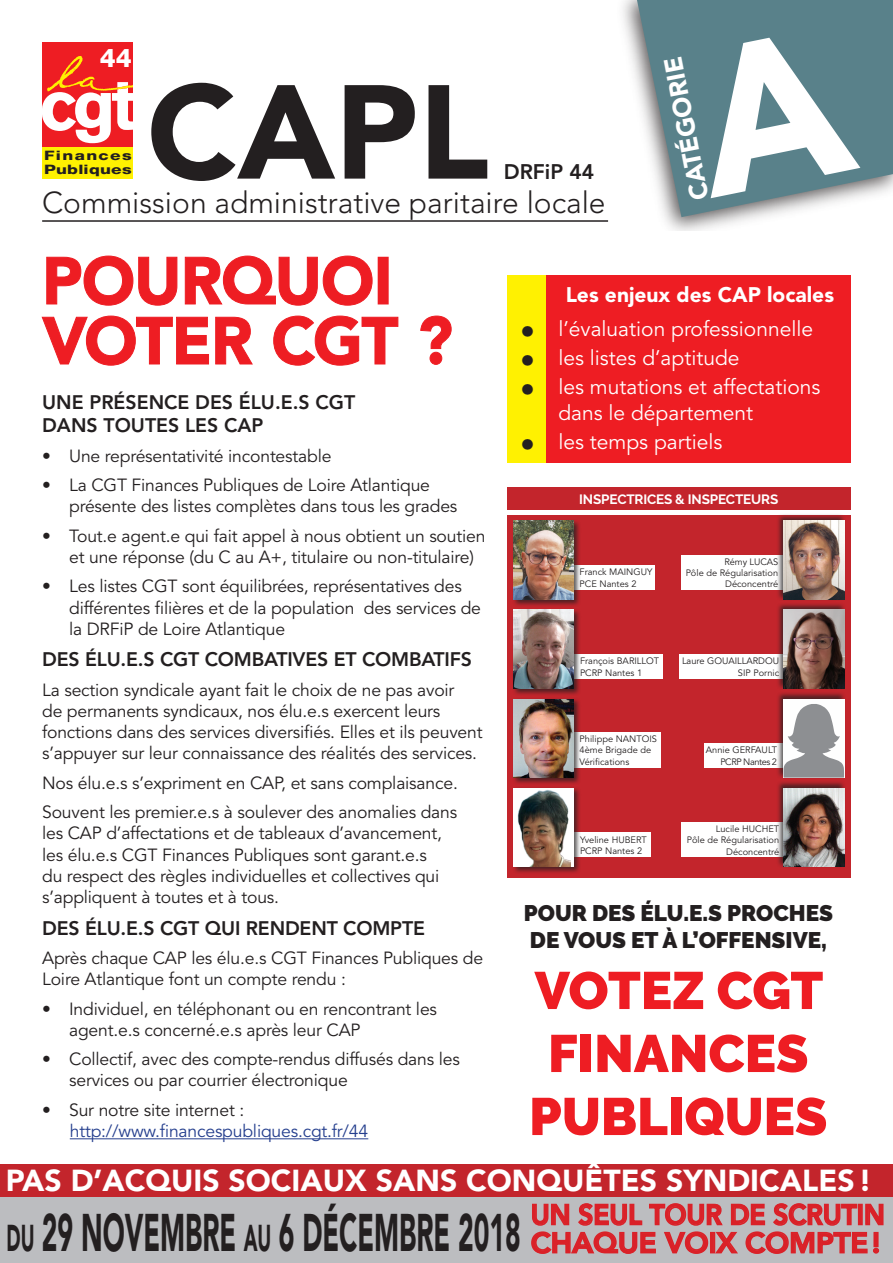
<style>
.page{position:relative;width:893px;height:1263px;background:#fff}
.page>*{position:absolute;margin:0;border:0;box-sizing:border-box;transform-origin:0 0}
.t1{font:900 132px "Avenir LT Std";color:#231f20}
.t2{font:900 66px/60px "Avenir LT Std";letter-spacing:-.015em;color:#ee1d23}
.t3{font:900 52.5px "Avenir LT Std";color:#231f20;scale:.51 1}
.t4{font:900 52.5px/63px "Raleway";color:#ee1d23;text-align:center}
.t5{font:900 30.15px "Avenir LT Std";color:#fff}
.t6{font:300 30px "Avenir LT Std";color:#231f20}
.t7{font:800 28.2px/28.2px "Avenir LT Std";color:#da2128;scale:.93 1}
.t8{font:800 25.5px "Helvetica Neue LT Com";color:#fff}
.t9{font:900 25.35px "Avenir LT Std";color:#fff}
.t10{font:900 22.5px/27px "Raleway";color:#231f20}
.t11{font:21px/25.2px "Avenir LT Std";color:#fff}
.t12{font:900 21px "Avenir LT Std";color:#fff}
.t13{font:800 21px "Avenir LT Std";color:#231f20}
.t14{font:800 19.5px/23.4px "Avenir LT Std";letter-spacing:-.01em;color:#231f20}
.t15{font:17.55px/21px "Avenir LT Std";letter-spacing:-.01em;color:#231f20}
.t16{font:17.55px "Avenir LT Std";letter-spacing:-.01em;color:#253f8e}
.t17{font:700 13.5px "Raleway";letter-spacing:-.01em;color:#fff}
.t18{font:800 12.9px/13.4px "Helvetica Neue LT Com";letter-spacing:.015em;color:#231f20;scale:1.33 1}
.t19{font:9.3px/11.1px "Avenir LT Std";color:#231f20}
.t20{font:9.3px/11.1px "Avenir LT Std";letter-spacing:-.05em;color:#231f20;text-align:right}
.s1{font-size:37.05px}
.s2{font-size:30px;color:#231f20}
</style>
<div class="page">
<div style="left:507px;top:515px;width:343px;height:362px;background:#c3252c"></div>
<div style="left:507px;top:275px;width:343px;height:187px;background:#ee1d23"></div>
<hr style="left:42px;top:220px;width:566px;height:2px;background:#231f20">
<hr style="left:70px;top:1138px;width:298px;height:1px;background:#253f8e">
<svg style="left:46px;top:255px;width:132px;height:51px"></svg>
<svg style="left:185px;top:255px;width:188px;height:51px"></svg>
<svg style="left:41px;top:315px;width:168px;height:51px"></svg>
<svg style="left:215px;top:316px;width:38px;height:49px"></svg>
<svg style="left:273px;top:315px;width:126px;height:51px"></svg>
<svg style="left:420px;top:315px;width:32px;height:50px"></svg>
<div style="left:0;top:1164px;width:893px;height:99px;background:#bcbdc0"></div>
<div style="left:0;top:1164px;width:893px;height:32px;background:#c3252c"></div>
<svg style="left:531px;top:1203px;width:353px;height:51px"></svg>
<svg style="left:43px;top:43px;width:90px;height:105px"></svg>
<div style="left:43px;top:148px;width:90px;height:31px;background:#fff101"></div>
<svg style="left:637px;top:0;width:256px;height:217px;fill:#59818a"></svg>
<div style="left:507px;top:275px;width:39px;height:187px;background:#fff101"></div>
<div style="left:574px;top:833px;width:77px;height:24px;background:#fff"></div>
<div style="left:573px;top:732px;width:87px;height:36px;background:#fff"></div>
<div style="left:704px;top:743px;width:79px;height:25px;background:#fff"></div>
<div style="left:681px;top:823px;width:105px;height:34px;background:#fff"></div>
<div style="left:507px;top:487px;width:343px;height:22px;background:#c3252c"></div>
<div style="left:512px;top:697px;width:69px;height:88px;background:#231f20;opacity:.75"></div>
<img style="left:513px;top:699px;width:61px;height:79px">
<div style="left:512px;top:786px;width:69px;height:88px;background:#231f20;opacity:.75"></div>
<div style="left:513px;top:788px;width:61px;height:79px;background:#fff"></div>
<img style="left:517px;top:790px;width:53px;height:77px">
<div style="left:776px;top:691px;width:70px;height:88px;background:#231f20;opacity:.75"></div>
<svg style="left:784px;top:699px;width:60px;height:79px;background:#b7b8ba"></svg>
<div style="left:776px;top:780px;width:70px;height:88px;background:#231f20;opacity:.75"></div>
<img style="left:784px;top:788px;width:60px;height:79px">
<div style="left:574px;top:654px;width:89px;height:25px;background:#fff"></div>
<div style="left:573px;top:565px;width:82px;height:25px;background:#fff"></div>
<div style="left:681px;top:556px;width:103px;height:34px;background:#fff"></div>
<div style="left:679px;top:654px;width:107px;height:25px;background:#fff"></div>
<div style="left:512px;top:519px;width:69px;height:88px;background:#231f20;opacity:.75"></div>
<img style="left:513px;top:521px;width:61px;height:78px">
<div style="left:512px;top:608px;width:69px;height:88px;background:#231f20;opacity:.75"></div>
<img style="left:513px;top:610px;width:61px;height:78px">
<div style="left:776px;top:513px;width:70px;height:88px;background:#231f20;opacity:.75"></div>
<img style="left:784px;top:521px;width:60px;height:78px">
<div style="left:776px;top:602px;width:70px;height:88px;background:#231f20;opacity:.75"></div>
<img style="left:784px;top:610px;width:60px;height:78px">
<div style="left:682px;top:25px;width:178px;height:173px;background:#59818a"></div>
<h3 class="t8" style="left:100px;top:43px;width:34px">44</h3>
<p class="t18" style="left:44px;top:149px;width:67px">Finances<br>Publiques</p>
<h1 class="t1" style="left:147px;top:53px;width:344px">CAPL</h1>
<p class="t13" style="left:504px;top:159px;width:92px">DRFiP 44</p>
<h3 class="t6" style="left:42px;top:185px;width:565px">Commission administrative paritaire locale</h3>
<h3 class="t9" style="left:685px;top:203px;width:147px;rotate:-101deg">CATÉGORIE</h3>
<h2 class="t2" style="left:42px;top:251px;width:412px">POURQUOI<br>VOTER CGT ?</h2>
<p class="t14" style="left:42px;top:390px;width:315px">UNE PRÉSENCE DES ÉLU.E.S CGT<br>DANS TOUTES LES CAP</p>
<p class="t15" style="left:42px;top:446px;width:291px">• Une représentativité incontestable</p>
<p class="t15" style="left:69px;top:475px;width:390px;text-indent:-27px">• La CGT Finances Publiques de Loire Atlantique présente des listes complètes dans tous les grades</p>
<p class="t15" style="left:69px;top:526px;width:418px;text-indent:-27px">• Tout.e agent.e qui fait appel à nous obtient un soutien et une réponse (du C au A+, titulaire ou non-titulaire)</p>
<p class="t15" style="left:69px;top:576px;width:413px;text-indent:-27px">• Les listes CGT sont équilibrées, représentatives des différentes filières et de la population des services de la DRFiP de Loire Atlantique</p>
<p class="t14" style="left:42px;top:648px;width:431px">DES ÉLU.E.S CGT COMBATIVES ET COMBATIFS</p>
<p class="t15" style="left:42px;top:680px;width:442px">La section syndicale ayant fait le choix de ne pas avoir<br>de permanents syndicaux, nos élu.e.s exercent leurs fonctions dans des services diversifiés. Elles et ils peuvent s’appuyer sur leur connaissance des réalités des services.</p>
<p class="t15" style="left:42px;top:768px;width:417px;line-height:29.5px">Nos élu.e.s s’expriment en CAP, et sans complaisance.<br>Souvent les premier.e.s à soulever des anomalies dans</p>
<p class="t15" style="left:42px;top:823px;width:401px">les CAP d’affectations et de tableaux d’avancement, les élu.e.s CGT Finances Publiques sont garant.e.s du respect des règles individuelles et collectives qui s’appliquent à toutes et à tous.</p>
<p class="t14" style="left:42px;top:916px;width:384px">DES ÉLU.E.S CGT QUI RENDENT COMPTE</p>
<p class="t15" style="left:42px;top:948px;width:442px">Après chaque CAP les élu.e.s CGT Finances Publiques de<br>Loire Atlantique font un compte rendu :</p>
<p class="t15" style="left:69px;top:999px;width:369px;text-indent:-27px">• Individuel, en téléphonant ou en rencontrant les agent.e.s concerné.e.s après leur CAP</p>
<p class="t15" style="left:69px;top:1049px;width:392px;text-indent:-27px">• Collectif, avec des compte-rendus diffusés dans les services ou par courrier électronique</p>
<p class="t15" style="left:42px;top:1100px;width:204px">• Sur notre site internet :</p>
<p class="t16" style="left:70px;top:1121px;width:300px">http://www.financespubliques.cgt.fr/44</p>
<h3 class="t5" style="left:6px;top:1162px;width:867px">PAS D’ACQUIS SOCIAUX SANS CONQUÊTES SYNDICALES!</h3>
<h3 class="t3" style="left:6px;top:1201px;width:1010px"><span class="s1">DU</span> 29 NOVEMBRE <span class="s1">AU</span> 6 DÉCEMBRE 2018</h3>
<h3 class="t7" style="left:531px;top:1201px;width:382px">UN SEUL TOUR DE SCRUTIN<br>CHAQUE VOIX COMPTE!</h3>
<p class="t12" style="left:566px;top:282px;width:270px">Les enjeux des CAP locales</p>
<p class="t11" style="left:520px;top:316px;width:294px"><span class="s2">•</span> l’évaluation professionnelle</p>
<p class="t11" style="left:520px;top:346px;width:221px"><span class="s2">•</span> les listes d’aptitude</p>
<p class="t11" style="left:558px;top:375px;width:264px;text-indent:-38px"><span class="s2">•</span> les mutations et affectations dans le département</p>
<p class="t11" style="left:520px;top:430px;width:204px"><span class="s2">•</span> les temps partiels</p>
<p class="t17" style="left:579px;top:492px;width:201px">INSPECTRICES &amp; INSPECTEURS</p>
<p class="t19" style="left:580px;top:567px;width:74px">Franck MAINGUY<br>PCE Nantes 2</p>
<p class="t19" style="left:686px;top:556px;width:94px;text-align:right">Rémy LUCAS<br>Pôle de Régularisation<br>Déconcentré</p>
<p class="t19" style="left:580px;top:656px;width:81px">François BARILLOT<br>PCRP Nantes 1</p>
<p class="t19" style="left:682px;top:656px;width:99px;text-align:right">Laure GOUAILLARDOU<br>SIP Pornic</p>
<p class="t19" style="left:580px;top:734px;width:79px">Philippe NANTOIS<br>4ème Brigade de<br>Vérifications</p>
<p class="t20" style="left:706px;top:745px;width:73px">Annie GERFAULT<br>PCRP Nantes 2</p>
<p class="t19" style="left:687px;top:824px;width:94px;text-align:right">Lucile HUCHET<br>Pôle de Régularisation<br>Déconcentré</p>
<p class="t19" style="left:580px;top:834px;width:68px">Yveline HUBERT<br>PCRP Nantes 2</p>
<p class="t10" style="left:524px;top:900px;width:311px">POUR DES ÉLU.E.S PROCHES<br>DE VOUS ET À L’OFFENSIVE,</p>
<h3 class="t4" style="left:529px;top:959px;width:300px">VOTEZ CGT<br>FINANCES<br>PUBLIQUES</h3>
</div>
